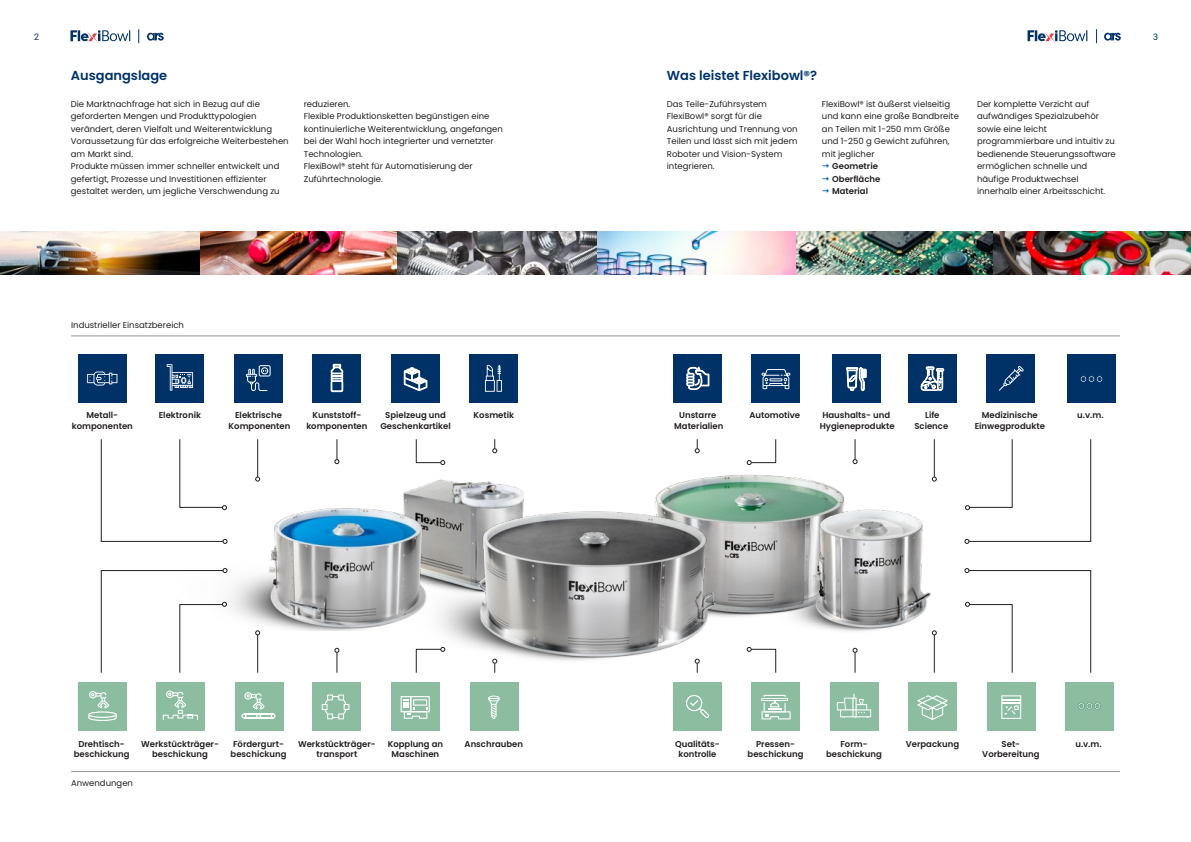
<style>
.page{position:relative;width:1191px;height:842px;background:#fff}
.page>*{position:absolute;margin:0;border:0;box-sizing:border-box;transform-origin:0 0}
.t1{font:600 13px "Poppins";color:#003268}
.t2{font:9px "Roboto Mono";color:#003268}
.t3{font:8.5px/12.5px "Poppins";color:#231f20}
.t4{font:600 8.5px/10.2px "Poppins";color:#231f20;text-align:center}
</style>
<div class="page">
<img style="left:795px;top:231px;width:198px;height:44px">
<img style="left:199px;top:231px;width:198px;height:44px">
<img style="left:993px;top:231px;width:198px;height:44px">
<img style="left:0;top:231px;width:199px;height:44px">
<img style="left:596px;top:231px;width:199px;height:44px">
<svg style="left:397px;top:231px;width:199px;height:44px;background:#7b7b7f"></svg>
<hr style="left:71px;top:336px;width:1049px;height:1px;background:#939598">
<hr style="left:71px;top:771px;width:1049px;height:1px;background:#939598">
<div style="left:673px;top:354px;width:49px;height:49px;background:#003268"></div>
<div style="left:470px;top:682px;width:48px;height:49px;background:#8cbda1"></div>
<div style="left:156px;top:354px;width:48px;height:49px;background:#003268"></div>
<div style="left:234px;top:354px;width:49px;height:49px;background:#003268"></div>
<div style="left:156px;top:682px;width:49px;height:49px;background:#8cbda1"></div>
<div style="left:751px;top:354px;width:49px;height:49px;background:#003268"></div>
<div style="left:673px;top:682px;width:48px;height:49px;background:#8cbda1"></div>
<div style="left:832px;top:354px;width:48px;height:49px;background:#003268"></div>
<div style="left:235px;top:682px;width:48px;height:49px;background:#8cbda1"></div>
<div style="left:908px;top:354px;width:48px;height:49px;background:#003268"></div>
<div style="left:751px;top:682px;width:49px;height:49px;background:#8cbda1"></div>
<div style="left:313px;top:354px;width:48px;height:49px;background:#003268"></div>
<div style="left:312px;top:682px;width:48px;height:49px;background:#8cbda1"></div>
<div style="left:986px;top:354px;width:49px;height:49px;background:#003268"></div>
<div style="left:830px;top:682px;width:48px;height:49px;background:#8cbda1"></div>
<div style="left:987px;top:682px;width:48px;height:49px;background:#8cbda1"></div>
<div style="left:1065px;top:682px;width:48px;height:49px;background:#8cbda1"></div>
<div style="left:469px;top:354px;width:49px;height:49px;background:#003268"></div>
<div style="left:391px;top:354px;width:49px;height:49px;background:#003268"></div>
<div style="left:391px;top:682px;width:49px;height:49px;background:#8cbda1"></div>
<div style="left:1067px;top:354px;width:48px;height:49px;background:#003268"></div>
<div style="left:908px;top:682px;width:48px;height:49px;background:#8cbda1"></div>
<img style="left:694px;top:447px;width:164px;height:57px">
<img style="left:741px;top:504px;width:196px;height:141px">
<img style="left:223px;top:458px;width:223px;height:173px">
<img style="left:406px;top:477px;width:335px;height:188px">
<div style="left:78px;top:354px;width:49px;height:49px;background:#003268"></div>
<div style="left:78px;top:682px;width:48px;height:49px;background:#8cbda1"></div>
<svg style="left:87px;top:371px;width:30px;height:15px"></svg>
<svg style="left:964px;top:568px;width:127px;height:105px"></svg>
<svg style="left:853px;top:648px;width:4px;height:25px"></svg>
<hr style="left:934px;top:635px;width:1px;height:38px;background:#231f20">
<svg style="left:932px;top:631px;width:4px;height:4px"></svg>
<svg style="left:747px;top:647px;width:29px;height:26px"></svg>
<svg style="left:695px;top:659px;width:4px;height:14px"></svg>
<svg style="left:964px;top:439px;width:127px;height:104px"></svg>
<svg style="left:853px;top:439px;width:4px;height:25px"></svg>
<hr style="left:934px;top:439px;width:1px;height:38px;background:#231f20">
<svg style="left:932px;top:477px;width:4px;height:4px"></svg>
<svg style="left:747px;top:439px;width:29px;height:26px"></svg>
<svg style="left:695px;top:439px;width:4px;height:14px"></svg>
<svg style="left:101px;top:568px;width:126px;height:105px"></svg>
<svg style="left:335px;top:648px;width:4px;height:25px"></svg>
<hr style="left:257px;top:635px;width:1px;height:38px;background:#231f20">
<svg style="left:255px;top:631px;width:5px;height:4px"></svg>
<svg style="left:416px;top:647px;width:29px;height:26px"></svg>
<svg style="left:492px;top:659px;width:5px;height:14px"></svg>
<svg style="left:101px;top:439px;width:126px;height:104px"></svg>
<svg style="left:335px;top:439px;width:4px;height:25px"></svg>
<hr style="left:257px;top:439px;width:1px;height:38px;background:#231f20">
<svg style="left:255px;top:477px;width:5px;height:4px"></svg>
<svg style="left:416px;top:439px;width:29px;height:26px"></svg>
<svg style="left:492px;top:439px;width:5px;height:14px"></svg>
<svg style="left:167px;top:364px;width:26px;height:27px"></svg>
<svg style="left:846px;top:367px;width:20px;height:25px"></svg>
<svg style="left:404px;top:367px;width:23px;height:24px"></svg>
<svg style="left:686px;top:366px;width:23px;height:24px"></svg>
<svg style="left:485px;top:365px;width:17px;height:27px"></svg>
<svg style="left:761px;top:369px;width:29px;height:20px"></svg>
<svg style="left:920px;top:366px;width:24px;height:25px"></svg>
<svg style="left:999px;top:366px;width:24px;height:25px"></svg>
<svg style="left:1080px;top:375px;width:23px;height:8px"></svg>
<svg style="left:1077px;top:702px;width:24px;height:7px"></svg>
<svg style="left:331px;top:364px;width:12px;height:28px"></svg>
<svg style="left:246px;top:365px;width:25px;height:26px"></svg>
<svg style="left:70px;top:30px;width:60px;height:13px"></svg>
<svg style="left:147px;top:33px;width:17px;height:8px"></svg>
<svg style="left:139px;top:29px;width:1px;height:14px"></svg>
<svg style="left:163px;top:690px;width:35px;height:30px"></svg>
<svg style="left:88px;top:691px;width:29px;height:30px"></svg>
<svg style="left:241px;top:692px;width:34px;height:26px"></svg>
<svg style="left:322px;top:694px;width:27px;height:25px"></svg>
<svg style="left:837px;top:694px;width:34px;height:24px"></svg>
<svg style="left:686px;top:695px;width:23px;height:23px"></svg>
<svg style="left:488px;top:695px;width:12px;height:24px"></svg>
<svg style="left:761px;top:695px;width:29px;height:24px"></svg>
<svg style="left:400px;top:696px;width:30px;height:23px"></svg>
<svg style="left:1001px;top:695px;width:20px;height:24px"></svg>
<svg style="left:917px;top:695px;width:30px;height:25px"></svg>
<svg style="left:1027px;top:30px;width:60px;height:13px"></svg>
<svg style="left:1104px;top:33px;width:16px;height:8px"></svg>
<svg style="left:1096px;top:29px;width:1px;height:14px"></svg>
<p class="t2" style="left:34px;top:31px;width:7px">2</p>
<p class="t2" style="left:1153px;top:31px;width:7px">3</p>
<p class="t1" style="left:71px;top:68px;width:98px">Ausgangslage</p>
<p class="t1" style="left:667px;top:68px;width:152px">Was leistet Flexibowl®?</p>
<p class="t3" style="left:71px;top:97px;width:219px">Die Marktnachfrage hat sich in Bezug auf die geforderten Mengen und Produkttypologien verändert, deren Vielfalt und Weiterentwicklung Voraussetzung für das erfolgreiche Weiterbestehen am Markt sind.</p>
<p class="t3" style="left:71px;top:160px;width:210px">Produkte müssen immer schneller entwickelt und gefertigt, Prozesse und Investitionen effizienter gestaltet werden, um jegliche Verschwendung zu</p>
<p class="t3" style="left:304px;top:97px;width:48px">reduzieren.</p>
<p class="t3" style="left:304px;top:110px;width:201px">Flexible Produktionsketten begünstigen eine kontinuierliche Weiterentwicklung, angefangen bei der Wahl hoch integrierter und vernetzter Technologien.</p>
<p class="t3" style="left:304px;top:160px;width:170px">FlexiBowl® steht für Automatisierung der<br>Zuführtechnologie.</p>
<p class="t3" style="left:667px;top:97px;width:132px">Das Teile-Zuführsystem<br>FlexiBowl® sorgt für die<br>Ausrichtung und Trennung von<br>Teilen und lässt sich mit jedem<br>Roboter und Vision-System integrieren.</p>
<p class="t3" style="left:822px;top:97px;width:138px">FlexiBowl® ist äußerst vielseitig und kann eine große Bandbreite an Teilen mit 1-250 mm Größe und 1-250 g Gewicht zuführen, mit jeglicher</p>
<p class="t4" style="left:832px;top:161px;width:47px">Geometrie</p>
<p class="t4" style="left:832px;top:173px;width:50px">Oberfläche</p>
<p class="t4" style="left:832px;top:186px;width:37px">Material</p>
<p class="t3" style="left:977px;top:97px;width:140px">Der komplette Verzicht auf aufwändiges Spezialzubehör sowie eine leicht programmierbare und intuitiv zu bedienende Steuerungssoftware ermöglichen schnelle und häufige Produktwechsel innerhalb einer Arbeitsschicht.</p>
<p class="t3" style="left:71px;top:319px;width:114px">Industrieller Einsatzbereich</p>
<p class="t4" style="left:86px;top:410px;width:33px">Metall-</p>
<p class="t4" style="left:72px;top:421px;width:63px">komponenten</p>
<p class="t4" style="left:159px;top:410px;width:44px">Elektronik</p>
<p class="t4" style="left:235px;top:410px;width:48px">Elektrische</p>
<p class="t4" style="left:229px;top:421px;width:63px">Komponenten</p>
<p class="t4" style="left:312px;top:410px;width:50px">Kunststoff-</p>
<p class="t4" style="left:306px;top:421px;width:63px">komponenten</p>
<p class="t4" style="left:385px;top:410px;width:62px">Spielzeug und</p>
<p class="t4" style="left:473px;top:410px;width:42px">Kosmetik</p>
<p class="t4" style="left:380px;top:421px;width:72px">Geschenkartikel</p>
<p class="t4" style="left:679px;top:410px;width:39px">Unstarre</p>
<p class="t4" style="left:674px;top:421px;width:51px">Materialien</p>
<p class="t4" style="left:749px;top:410px;width:52px">Automotive</p>
<p class="t4" style="left:822px;top:410px;width:69px">Haushalts- und</p>
<p class="t4" style="left:820px;top:421px;width:76px">Hygieneprodukte</p>
<p class="t4" style="left:925px;top:410px;width:16px">Life</p>
<p class="t4" style="left:914px;top:421px;width:35px">Science</p>
<p class="t4" style="left:981px;top:410px;width:58px">Medizinische</p>
<p class="t4" style="left:974px;top:421px;width:72px">Einwegprodukte</p>
<p class="t4" style="left:1077px;top:410px;width:28px">u.v.m.</p>
<p class="t4" style="left:78px;top:738px;width:48px">Drehtisch-</p>
<p class="t4" style="left:74px;top:749px;width:57px">beschickung</p>
<p class="t3" style="left:71px;top:777px;width:63px">Anwendungen</p>
<p class="t4" style="left:141px;top:738px;width:79px">Werkstückträger&shy;beschickung</p>
<p class="t4" style="left:233px;top:738px;width:52px">Fördergurt-</p>
<p class="t4" style="left:231px;top:749px;width:57px">beschickung</p>
<p class="t4" style="left:298px;top:738px;width:79px">Werkstückträger-</p>
<p class="t4" style="left:317px;top:749px;width:42px">transport</p>
<p class="t4" style="left:388px;top:738px;width:57px">Kopplung an<br>Maschinen</p>
<p class="t4" style="left:464px;top:738px;width:60px">Anschrauben</p>
<p class="t4" style="left:675px;top:738px;width:46px">Qualitäts-</p>
<p class="t4" style="left:678px;top:749px;width:40px">kontrolle</p>
<p class="t4" style="left:756px;top:738px;width:40px">Pressen-</p>
<p class="t4" style="left:747px;top:749px;width:57px">beschickung</p>
<p class="t4" style="left:840px;top:738px;width:29px">Form-</p>
<p class="t4" style="left:826px;top:749px;width:57px">beschickung</p>
<p class="t4" style="left:905px;top:738px;width:55px">Verpackung</p>
<p class="t4" style="left:1001px;top:738px;width:20px">Set-</p>
<p class="t4" style="left:982px;top:749px;width:59px">Vorbereitung</p>
<p class="t4" style="left:1075px;top:738px;width:28px">u.v.m.</p>
</div>
